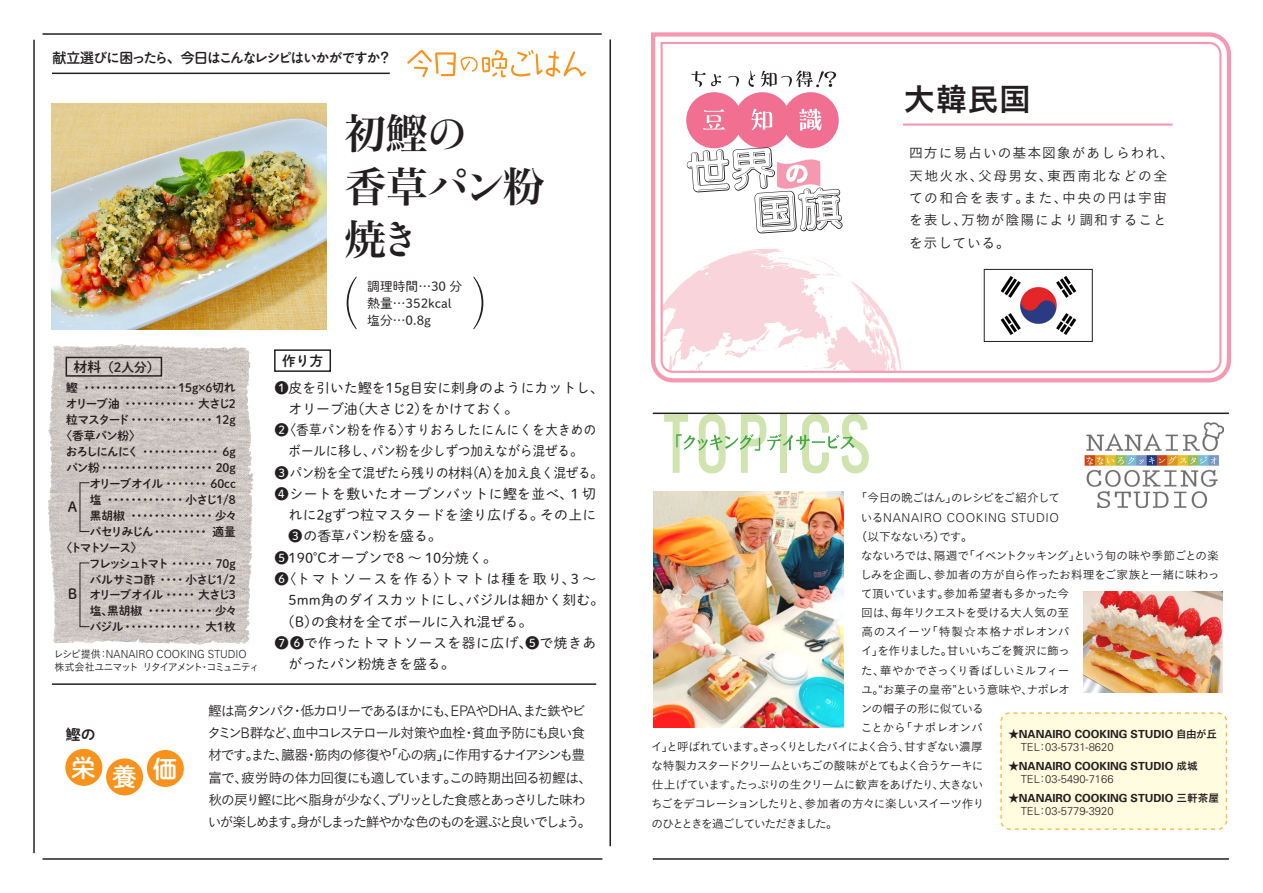
<style>
.page{position:relative;width:1263px;height:893px;background:#fff}
.page>*{position:absolute;margin:0;border:0;box-sizing:border-box;transform-origin:0 0}
.t1{font:41.4px/53.1px "Hira Min Std N W6";color:#231f20}
.t2{font:31.95px "Koburina Go Std W6";color:#231f20}
.t3{font:24.45px "Shuei M Go Std B";color:#fff}
.t4{font:14.85px "Shuei M Go Std B";color:#231f20}
.t5{font:13.8px/22.4px "Koburina Go Std W3";letter-spacing:-.12em;color:#231f20}
.t6{font:13.8px "Shuei M Go Std L";color:#231f20}
.t7{font:13.8px/22.4px "Koburina Go Std W3";letter-spacing:.07em;color:#231f20}
.t8{font:13.8px "Shuei M Go Std L";letter-spacing:.03em;color:#231f20}
.t9{font:13.8px "Shuei M Go Std L";letter-spacing:-.02em;color:#231f20}
.t10{font:500 13.8px "Maru Anti Std";letter-spacing:-.105em;color:#231f20}
.t11{font:13.8px "Shuei M Go Std L";color:#231f20;scale:.9 1}
.t12{font:13.8px "Shuei M Go Std L";letter-spacing:.02em;color:#231f20}
.t13{font:13.8px "Shuei M Go Std L";letter-spacing:.115em;color:#231f20}
.t14{font:13.8px "Shuei M Go Std L";letter-spacing:.04em;color:#231f20}
.t15{font:13.8px "Shuei M Go Std B";color:#231f20}
.t16{font:12.75px/17px "Shuei M Go Std L";color:#231f20}
.t17{font:12.75px "Shuei M Go Std B";color:#231f20}
.t18{font:300 12.3px "Univers";letter-spacing:.05em;color:#231f20}
.t19{font:11.7px "Shuei M Go Std B";letter-spacing:-.095em;color:#231f20}
.t20{font:11.7px "Koburina Go Std W3";letter-spacing:-.065em;color:#231f20}
.t21{font:11.7px "Koburina Go Std W3";letter-spacing:-.04em;color:#231f20}
.t22{font:11.7px "Koburina Go Std W3";letter-spacing:-.1em;color:#231f20}
.t23{font:11.7px "Koburina Go Std W3";letter-spacing:-.03em;color:#231f20}
.t24{font:11.7px "Koburina Go Std W3";letter-spacing:-.095em;color:#231f20}
.t25{font:11.7px "Koburina Go Std W3";letter-spacing:-.025em;color:#231f20}
.t26{font:11.7px "Shuei M Go Std B";letter-spacing:-.145em;color:#231f20}
.t27{font:11.7px "Koburina Go Std W3";letter-spacing:-.045em;color:#231f20}
.t28{font:11.7px "Koburina Go Std W3";letter-spacing:-.01em;color:#231f20}
.t29{font:11.7px "Koburina Go Std W3";letter-spacing:-.12em;color:#231f20}
.t30{font:11.7px "Shuei M Go Std B";letter-spacing:-.12em;color:#231f20}
.t31{font:11.7px "Koburina Go Std W3";letter-spacing:-.035em;color:#231f20}
.t32{font:11.7px "Koburina Go Std W3";letter-spacing:-.015em;color:#231f20}
.t33{font:700 11.1px/13.4px "Univers";color:#231f20}
.t34{font:300 11.1px "Univers";color:#231f20;scale:.95 1}
.t35{font:10.65px "Koburina Go Std W3";letter-spacing:-.13em;color:#231f20;scale:.95 1}
.s1{font-family:"Shin M Go Pr 6 N"}
.s2{font-family:"Ryumin Std Bold KO"}
.s3{font-size:13.8px}
.s4{font-family:"Koburina Go Std W3";font-weight:400;font-size:10.65px}
.s5{font-family:"Univers";font-weight:300;font-size:14.55px}
.s6{font-family:"Koburina Go Std W3";font-weight:400;font-size:11.7px}
.s7{font-family:"Koburina Go Std W6";font-weight:400;font-size:10.65px}
.s8{font-weight:300}
</style>
<div class="page">
<hr style="left:43px;top:33px;width:559px;height:2px;background:#231f20">
<hr style="left:609px;top:39px;width:2px;height:807px;background:#231f20">
<hr style="left:43px;top:858px;width:559px;height:2px;background:#231f20">
<hr style="left:33px;top:40px;width:2px;height:813px;background:#231f20">
<hr style="left:52px;top:73px;width:338px;height:1px;background:#231f20">
<hr style="left:653px;top:858px;width:576px;height:2px;background:#231f20">
<svg style="left:407px;top:50px;width:179px;height:27px"></svg>
<img style="left:51px;top:103px;width:276px;height:227px">
<div style="left:65px;top:749px;width:37px;height:37px;background:#f7931d;border-radius:50%"></div>
<div style="left:106px;top:758px;width:37px;height:37px;background:#f7931d;border-radius:50%"></div>
<div style="left:147px;top:750px;width:37px;height:37px;background:#f7931d;border-radius:50%"></div>
<svg style="left:664px;top:414px;width:205px;height:59px"></svg>
<hr style="left:653px;top:413px;width:576px;height:1px;background:#231f20">
<img style="left:653px;top:492px;width:190px;height:235px">
<img style="left:1084px;top:423px;width:139px;height:84px">
<img style="left:48px;top:344px;width:205px;height:301px">
<div style="left:274px;top:349px;width:57px;height:23px;border:1px solid #231f20"></div>
<div style="left:66px;top:357px;width:96px;height:20px;border:1px solid #231f20"></div>
<svg style="left:347px;top:276px;width:10px;height:53px"></svg>
<svg style="left:473px;top:276px;width:10px;height:53px"></svg>
<hr style="left:52px;top:683px;width:544px;height:2px;background:#231f20">
<svg style="left:651px;top:32px;width:581px;height:351px"></svg>
<svg style="left:659px;top:41px;width:563px;height:333px"></svg>
<img style="left:986px;top:271px;width:104px;height:69px">
<div style="left:984px;top:269px;width:108px;height:73px;border:1px solid #231f20"></div>
<img style="left:1084px;top:592px;width:139px;height:100px">
<div style="left:1001px;top:713px;width:225px;height:116px;background:#fffce0;border-radius:9px"></div>
<div style="left:1000px;top:712px;width:227px;height:118px;border:1px dashed #fcb94b;border-radius:9px"></div>
<p class="t10" style="left:53px;top:48px;width:340px"><span class="s1">献立選</span>びに<span class="s1">困</span>ったら<span class="s1">、今日</span>はこんなレシピはいかがですか<span class="s1">？</span></p>
<h1 class="t1" style="left:345px;top:107px;width:201px">初鰹<span class="s2">の<br></span>香草<span class="s2">パン</span>粉焼<span class="s2">き</span></h1>
<p class="t16" style="left:367px;top:278px;width:96px">調理時間…30 分熱量…352kcal塩分…0.8g</p>
<p class="t17" style="left:74px;top:357px;width:88px"><span class="s3">材料</span>（2人分）</p>
<p class="t15" style="left:282px;top:350px;width:43px">作り方</p>
<p class="t19" style="left:66px;top:379px;width:171px">鰹・・・・・・・・・・・・・・・・15g×6切れ</p>
<p class="t19" style="left:66px;top:395px;width:171px">オリーブ油・・・・・・・・・・・・大さじ2</p>
<p class="t19" style="left:66px;top:411px;width:171px">粒マスタード・・・・・・・・・・・・・・ 12g</p>
<p class="t19" style="left:60px;top:427px;width:82px">〈香草パン粉〉</p>
<p class="t19" style="left:66px;top:443px;width:171px">おろしにんにく・・・・・・・・・・・・・ 6g</p>
<p class="t19" style="left:66px;top:459px;width:171px">パン粉・・・・・・・・・・・・・・・・・・・ 20g</p>
<p class="t19" style="left:66px;top:475px;width:171px">　　オリーブオイル・・・・・・・ 60cc</p>
<p class="t19" style="left:66px;top:491px;width:171px">　　塩・・・・・・・・・・・・・小さじ1/8</p>
<p class="t19" style="left:66px;top:507px;width:173px">　　黒胡椒・・・・・・・・・・・・・・少々</p>
<p class="t19" style="left:66px;top:523px;width:171px">　　パセリみじん・・・・・・・・・適量</p>
<p class="t19" style="left:60px;top:539px;width:83px">〈トマトソース〉</p>
<p class="t26" style="left:66px;top:554px;width:171px">　　フレッシュトマト・・・・・・・ 70g</p>
<p class="t19" style="left:66px;top:570px;width:171px">　　バルサミコ酢・・・・小さじ1/2</p>
<p class="t30" style="left:66px;top:586px;width:171px">　　オリーブオイル・・・・・大さじ3</p>
<p class="t19" style="left:66px;top:602px;width:173px">　　塩、黒胡椒・・・・・・・・・・・少々</p>
<p class="t19" style="left:66px;top:618px;width:171px">　　バジル・・・・・・・・・・・・・大1枚</p>
<p class="t6" style="left:275px;top:377px;width:331px">❶皮を引いた鰹を15g目安に刺身のようにカットし、</p>
<p class="t6" style="left:289px;top:399px;width:231px">オリーブ油（大さじ2）をかけておく。</p>
<p class="t8" style="left:275px;top:420px;width:323px">❷〈香草パン粉を作る〉すりおろしたにんにくを大きめの</p>
<p class="t11" style="left:289px;top:441px;width:328px">ボールに移し、パン粉を少しずつ加えながら混ぜる。</p>
<p class="t9" style="left:275px;top:462px;width:329px">❸パン粉を全て混ぜたら残りの材料（A）を加え良く混ぜる。</p>
<p class="t8" style="left:275px;top:484px;width:323px">❹シートを敷いたオーブンバットに鰹を並べ、１切</p>
<p class="t12" style="left:289px;top:505px;width:309px">れに2gずつ粒マスタードを塗り広げる。その上に</p>
<p class="t6" style="left:289px;top:526px;width:155px">❸の香草パン粉を盛る。</p>
<p class="t6" style="left:275px;top:547px;width:223px">❺190℃オーブンで8 ～ 10分焼く。</p>
<p class="t13" style="left:275px;top:569px;width:323px">❻〈トマトソースを作る〉トマトは種を取り、3 ～</p>
<p class="t6" style="left:289px;top:590px;width:317px">5mm角のダイスカットにし、バジルは細かく刻む。</p>
<p class="t6" style="left:281px;top:611px;width:253px">（B）の食材を全てボールに入れ混ぜる。</p>
<p class="t14" style="left:275px;top:632px;width:323px">❼❻で作ったトマトソースを器に広げ、❺で焼きあ</p>
<p class="t6" style="left:289px;top:654px;width:167px">がったパン粉焼きを盛る。</p>
<p class="t15" style="left:68px;top:496px;width:11px">A</p>
<p class="t15" style="left:68px;top:584px;width:11px">B</p>
<p class="t34" style="left:53px;top:647px;width:205px"><span class="s4">レシピ提供：</span>NANAIRO COOKING STUDIO</p>
<p class="t35" style="left:54px;top:658px;width:217px">株式会社ユニマットリタイアメント・コミュニティ</p>
<p class="t4" style="left:66px;top:723px;width:31px">鰹の</p>
<h3 class="t3" style="left:71px;top:750px;width:107px">栄養価</h3>
<p class="t5" style="left:207px;top:699px;width:386px">鰹は高タンパク・低カロリーであるほかにも、<span class="s5">EPA</span>や<span class="s5">DHA</span>、また鉄やビタミン<span class="s5">B</span>群など、血中コレステロール対策や血栓・貧血予防にも良い食材です。また、臓器・筋肉の修復や「心の病」に作用するナイアシンも豊富で、疲労時の体力回復にも適しています。この時期出回る初鰹は、秋の戻り鰹に比べ脂身が少なく、プリッとした食感とあっさりした味わいが楽しめます。身がしまった鮮やかな色のものを選ぶと良いでしょう。</p>
<h2 class="t2" style="left:903px;top:75px;width:129px">大韓民国</h2>
<p class="t7" style="left:909px;top:142px;width:267px">四方に易占いの基本図象があしらわれ、天地火水、父母男女、東西南北などの全ての和合を表す。また、中央の円は宇宙を表し、万物が陰陽により調和することを示している。</p>
<p class="t20" style="left:856px;top:489px;width:206px">「今日の晩ごはん」のレシピをご紹介して</p>
<p class="t18" style="left:861px;top:510px;width:200px"><span class="s6">いる</span>NANAIRO COOKING STUDIO</p>
<p class="t20" style="left:856px;top:527px;width:119px">（以下なないろ）です。</p>
<p class="t20" style="left:861px;top:547px;width:359px">なないろでは、隔週で「イベントクッキング」という旬の味や季節ごとの楽</p>
<p class="t23" style="left:860px;top:566px;width:361px">しみを企画し、参加者の方が自ら作ったお料理をご家族と一緒に味わっ</p>
<p class="t27" style="left:861px;top:585px;width:210px">て頂いています。参加希望者も多かった今</p>
<p class="t21" style="left:861px;top:604px;width:209px">回は、毎年リクエストを受ける大人気の至</p>
<p class="t28" style="left:861px;top:623px;width:210px">高のスイーツ「特製☆本格ナポレオンパ</p>
<p class="t20" style="left:861px;top:642px;width:211px">イ」を作りました。甘いいちごを贅沢に飾っ</p>
<p class="t21" style="left:861px;top:661px;width:210px">た、華やかでさっくり香ばしいミルフィー</p>
<p class="t25" style="left:861px;top:680px;width:211px">ユ。“お菓子の皇帝”という意味や、ナポレオ</p>
<p class="t31" style="left:861px;top:700px;width:124px">ンの帽子の形に似ている</p>
<p class="t32" style="left:861px;top:719px;width:124px">ことから「ナポレオンパ</p>
<p class="t22" style="left:651px;top:738px;width:333px">イ」と呼ばれています。さっくりとしたパイによく合う、甘すぎない濃厚</p>
<p class="t24" style="left:651px;top:757px;width:334px">な特製カスタードクリームといちごの酸味がとてもよく合うケーキに</p>
<p class="t20" style="left:652px;top:776px;width:333px">仕上げています。たっぷりの生クリームに歓声をあげたり、大きない</p>
<p class="t20" style="left:651px;top:795px;width:335px">ちごをデコレーションしたりと、参加者の方々に楽しいスイーツ作り</p>
<p class="t29" style="left:651px;top:814px;width:188px">のひとときを過ごしていただきました。</p>
<p class="t33" style="left:1021px;top:727px;width:198px;text-indent:-12px"><span class="s7">★</span>NANAIRO COOKING STUDIO <span class="s7">自由が丘<br></span><span class="s8">TEL</span><span class="s4">：</span><span class="s8">03-5731-8620</span></p>
<p class="t33" style="left:1021px;top:759px;width:178px;text-indent:-12px"><span class="s7">★</span>NANAIRO COOKING STUDIO <span class="s7">成城<br></span><span class="s8">TEL</span><span class="s4">：</span><span class="s8">03-5490-7166</span></p>
<p class="t33" style="left:1021px;top:792px;width:200px;line-height:12.5px;text-indent:-12px"><span class="s7">★</span>NANAIRO COOKING STUDIO <span class="s7">三軒茶屋<br></span><span class="s8">TEL</span><span class="s4">：</span><span class="s8">03-5779-3920</span></p>
</div>
